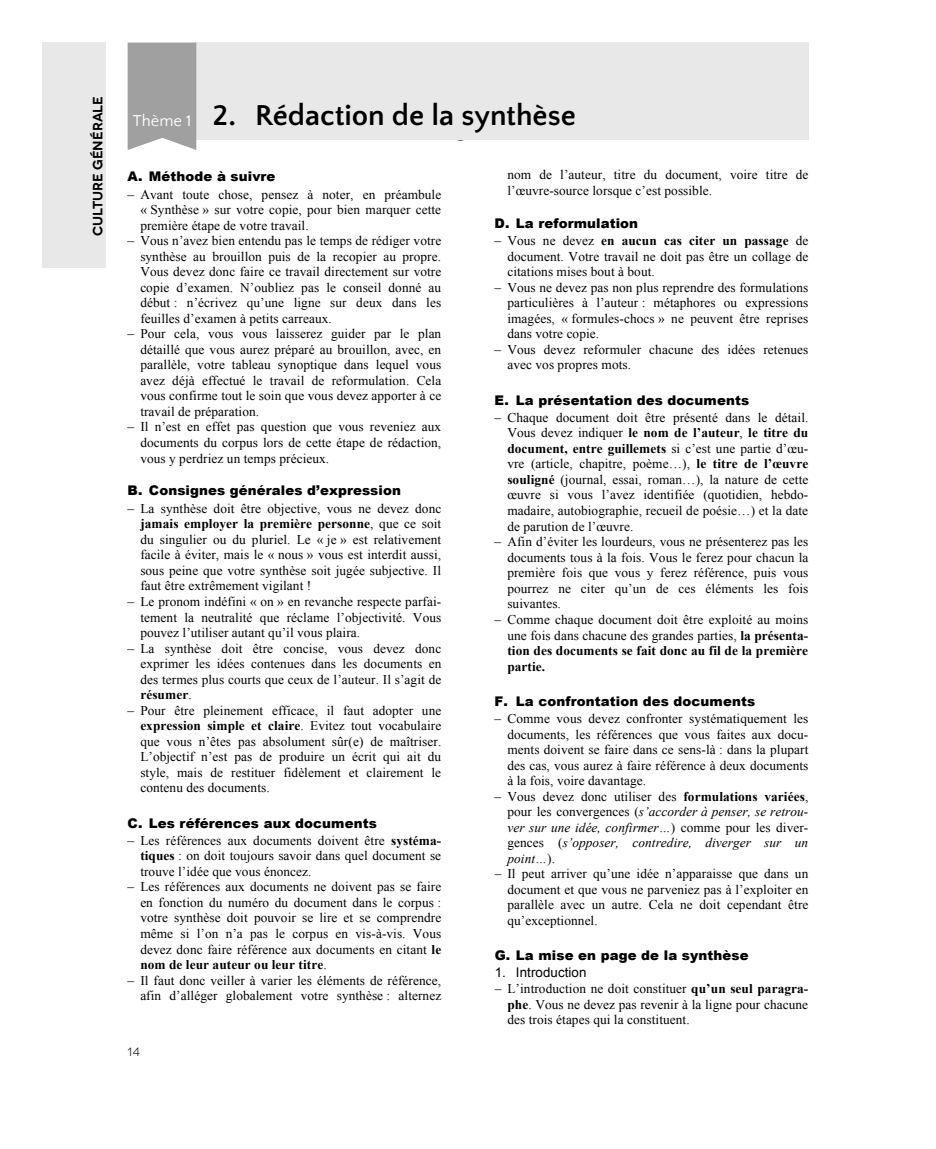
<style>
.page{position:relative;width:936px;height:1149px;background:#fff}
.page>*{position:absolute;margin:0;border:0;box-sizing:border-box;transform-origin:0 0}
.t1{font:700 30px "Quattrocento Sans";letter-spacing:-.005em;color:#000}
.t2{font:italic 900 20.85px "Arial";color:#000}
.t3{font:16.5px "Quattrocento Sans";color:#fff}
.t4{font:600 13.5px "Novecentowide";color:#000}
.t5{font:13.35px/15.5px "Times New Roman";letter-spacing:.005em;color:#000;text-align:justify}
.t6{font:italic 13.35px/15.6px "Times New Roman";letter-spacing:.005em;color:#000;text-align:justify}
.t7{font:900 13.35px "Arial";letter-spacing:.01em;color:#000}
.t8{font:13.35px "Arial";letter-spacing:.005em;color:#000}
.t9{font:12px "Novecentowide";color:#000}
.s1{font-weight:700}
.s2{font-style:normal}
.s3{font-weight:700;font-style:normal}
</style>
<div class="page">
<div style="left:195px;top:43px;width:613px;height:97px;background:#e8e8e8"></div>
<div style="left:128px;top:43px;width:68px;height:107px;background:#a0a0a0"></div>
<div style="left:43px;top:43px;width:63px;height:225px;background:#e8e8e8"></div>
<p class="t4" style="left:90px;top:236px;width:141px;rotate:-90deg">CULTURE GÉNÉRALE</p>
<h1 class="t1" style="left:213px;top:103px;width:364px">2. Rédaction de la synthèse</h1>
<p class="t3" style="left:133px;top:113px;width:60px">Thème 1</p>
<h2 class="t2" style="left:128px;top:112px;width:432px">Fiche n°2.Rédaction de la synthèse</h2>
<p class="t7" style="left:128px;top:166px;width:149px">A. Méthode à suivre</p>
<p class="t5" style="left:140px;top:186px;width:302px;text-indent:-13px">– Avant toute chose, pensez à noter, en préambule « Synthèse » sur votre copie, pour bien marquer cette première étape de votre travail.</p>
<p class="t5" style="left:140px;top:233px;width:302px;text-indent:-13px">– Vous n’avez bien entendu pas le temps de rédiger votre synthèse au brouillon puis de la recopier au propre.<br>Vous devez donc faire ce travail directement sur votre copie d’examen. N’oubliez pas le conseil donné au début : n’écrivez qu’une ligne sur deux dans les feuilles d’examen à petits carreaux.</p>
<p class="t5" style="left:140px;top:326px;width:302px;text-indent:-13px">– Pour cela, vous vous laisserez guider par le plan détaillé que vous aurez préparé au brouillon, avec, en parallèle, votre tableau synoptique dans lequel vous avez déjà effectué le travail de reformulation. Cela vous confirme tout le soin que vous devez apporter à ce travail de préparation.</p>
<p class="t5" style="left:140px;top:419px;width:302px;text-indent:-13px">– Il n’est en effet pas question que vous reveniez aux documents du corpus lors de cette étape de rédaction, vous y perdriez un temps précieux.</p>
<p class="t7" style="left:128px;top:480px;width:275px">B. Consignes générales d’expression</p>
<p class="t5" style="left:140px;top:500px;width:302px;text-indent:-13px">– La synthèse doit être objective, vous ne devez donc <span class="s1">jamais employer la première personne</span>, que ce soit du singulier ou du pluriel. Le « je » est relativement facile à éviter, mais le « nous » vous est interdit aussi, sous peine que votre synthèse soit jugée subjective. Il faut être extrêmement vigilant !</p>
<p class="t5" style="left:140px;top:593px;width:302px;text-indent:-13px">– Le pronom indéfini « on » en revanche respecte parfai&shy;tement la neutralité que réclame l’objectivité. Vous pouvez l’utiliser autant qu’il vous plaira.</p>
<p class="t5" style="left:140px;top:640px;width:302px;text-indent:-13px">– La synthèse doit être concise, vous devez donc exprimer les idées contenues dans les documents en des termes plus courts que ceux de l’auteur. Il s’agit de <span class="s1">résumer</span>.</p>
<p class="t5" style="left:140px;top:702px;width:302px;text-indent:-13px">– Pour être pleinement efficace, il faut adopter une <span class="s1">expression simple et claire</span>. Evitez tout vocabulaire que vous n’êtes pas absolument sûr(e) de maîtriser.<br>L’objectif n’est pas de produire un écrit qui ait du style, mais de restituer fidèlement et clairement le contenu des documents.</p>
<p class="t7" style="left:128px;top:812px;width:251px">C. Les références aux documents</p>
<p class="t5" style="left:140px;top:832px;width:302px;text-indent:-13px">– Les références aux documents doivent être <span class="s1">systéma&shy;tiques</span> : on doit toujours savoir dans quel document se trouve l’idée que vous énoncez.</p>
<p class="t5" style="left:140px;top:878px;width:302px;text-indent:-13px">– Les références aux documents ne doivent pas se faire en fonction du numéro du document dans le corpus : votre synthèse doit pouvoir se lire et se comprendre même si l’on n’a pas le corpus en vis-à-vis. Vous devez donc faire référence aux documents en citant <span class="s1">le nom de leur auteur ou leur titre</span>.</p>
<p class="t5" style="left:128px;top:972px;width:315px;text-align:right">– Il faut donc veiller à varier les éléments de référence, afin d’alléger globalement votre synthèse : alternez</p>
<p class="t5" style="left:507px;top:167px;width:302px">nom de l’auteur, titre du document, voire titre de l’œuvre-source lorsque c’est possible.</p>
<p class="t7" style="left:494px;top:213px;width:145px">D. La reformulation</p>
<p class="t5" style="left:507px;top:233px;width:302px;text-indent:-13px">– Vous ne devez <span class="s1">en aucun cas citer un passage</span> de document. Votre travail ne doit pas être un collage de citations mises bout à bout.</p>
<p class="t5" style="left:507px;top:279px;width:302px;text-indent:-13px">– Vous ne devez pas non plus reprendre des formulations particulières à l’auteur : métaphores ou expressions imagées, « formules-chocs » ne peuvent être reprises dans votre copie.</p>
<p class="t5" style="left:507px;top:341px;width:302px;text-indent:-13px">– Vous devez reformuler chacune des idées retenues avec vos propres mots.</p>
<p class="t7" style="left:494px;top:390px;width:256px">E. La présentation des documents</p>
<p class="t5" style="left:507px;top:409px;width:302px;text-indent:-13px">– Chaque document doit être présenté dans le détail.<br>Vous devez indiquer <span class="s1">le nom de l’auteur</span>, <span class="s1">le titre du document, entre guillemets</span> si c’est une partie d’œu&shy;vre (article, chapitre, poème…), <span class="s1">le titre de l’œuvre souligné</span> (journal, essai, roman…), la nature de cette œuvre si vous l’avez identifiée (quotidien, hebdo&shy;madaire, autobiographie, recueil de poésie…) et la date de parution de l’œuvre.</p>
<p class="t5" style="left:507px;top:534px;width:302px;text-indent:-13px">– Afin d’éviter les lourdeurs, vous ne présenterez pas les documents tous à la fois. Vous le ferez pour chacun la première fois que vous y ferez référence, puis vous pourrez ne citer qu’un de ces éléments les fois suivantes.</p>
<p class="t5" style="left:507px;top:611px;width:302px;text-indent:-13px">– Comme chaque document doit être exploité au moins une fois dans chacune des grandes parties, <span class="s1">la présenta&shy;tion des documents se fait donc au fil de la première partie.</span></p>
<p class="t7" style="left:494px;top:691px;width:262px">F. La confrontation des documents</p>
<p class="t5" style="left:507px;top:710px;width:302px;text-indent:-13px">– Comme vous devez confronter systématiquement les documents, les références que vous faites aux docu&shy;ments doivent se faire dans ce sens-là : dans la plupart des cas, vous aurez à faire référence à deux documents à la fois, voire davantage.</p>
<p class="t6" style="left:507px;top:788px;width:302px;text-indent:-13px"><span class="s2">– Vous devez donc utiliser des</span> <span class="s3">formulations variées</span><span class="s2">, pour les convergences (</span>s’accorder à penser, se retrou&shy;ver sur une idée, confirmer…<span class="s2">) comme pour les diver&shy;gences (</span>s’opposer, contredire, diverger sur un point…<span class="s2">).</span></p>
<p class="t5" style="left:507px;top:865px;width:302px;text-indent:-13px">– Il peut arriver qu’une idée n’apparaisse que dans un document et que vous ne parveniez pas à l’exploiter en parallèle avec un autre. Cela ne doit cependant être qu’exceptionnel.</p>
<p class="t7" style="left:494px;top:945px;width:255px">G. La mise en page de la synthèse</p>
<p class="t8" style="left:494px;top:965px;width:93px">1. Introduction</p>
<p class="t5" style="left:507px;top:980px;width:302px;text-indent:-13px">– L’introduction ne doit constituer <span class="s1">qu’un seul paragra&shy;phe</span>. Vous ne devez pas revenir à la ligne pour chacune des trois étapes qui la constituent.</p>
<p class="t9" style="left:128px;top:1044px;width:14px">14</p>
</div>
